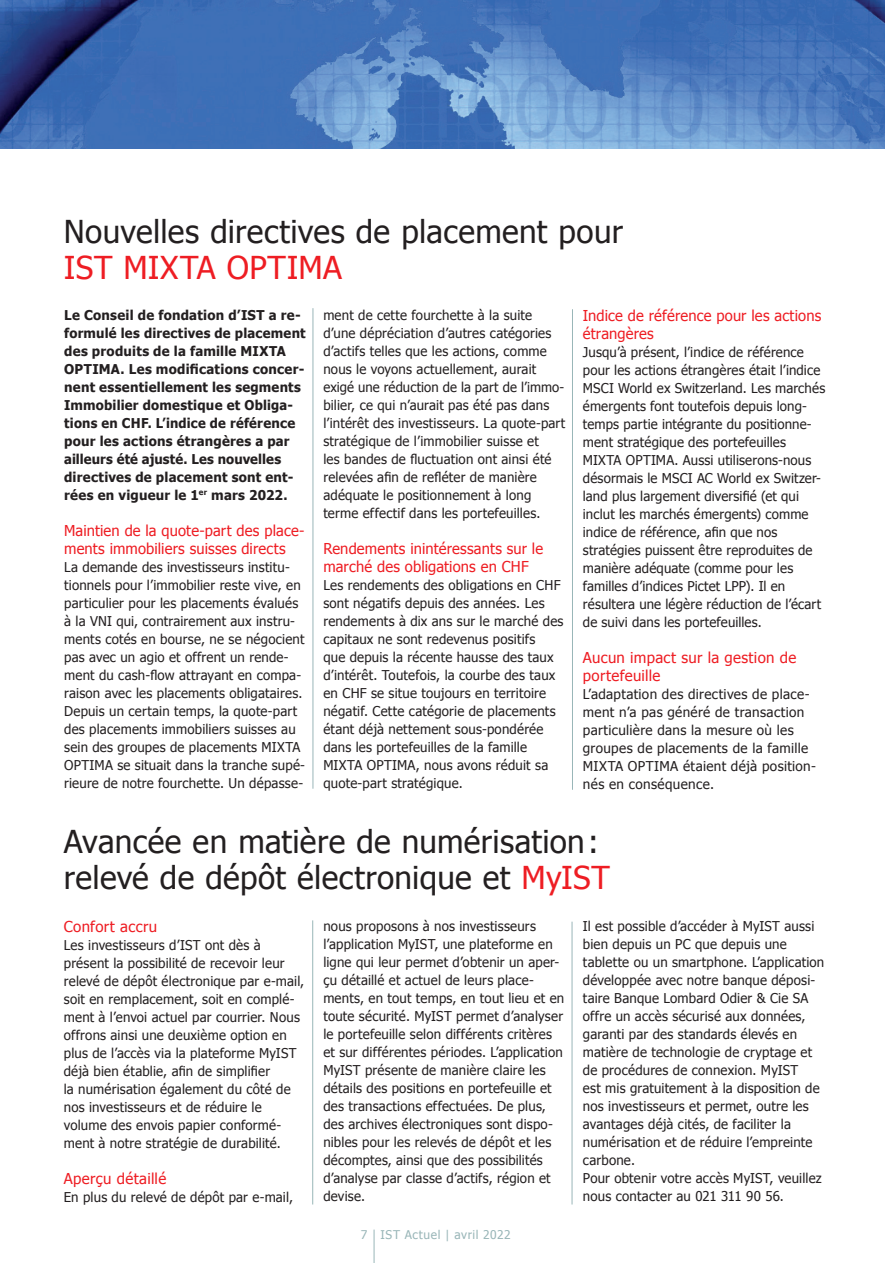
<style>
.page{position:relative;width:885px;height:1263px;background:#fff}
.page>*{position:absolute;margin:0;border:0;box-sizing:border-box;transform-origin:0 0}
.t1{font:31.5px/36px "Tahoma";letter-spacing:.01em;color:#231f20}
.t2{font:31.5px "Tahoma";letter-spacing:.015em;color:#ee1d23}
.t3{font:15px/18px "Tahoma";letter-spacing:.01em;color:#ee1d23}
.t4{font:13.5px/18px "Tahoma";letter-spacing:.015em;color:#231f20}
.t5{font:700 13.5px/18px "Tahoma";letter-spacing:.015em;color:#231f20}
.t6{font:12px "Tahoma";letter-spacing:.045em;color:#99b6b8}
.s1{color:#ee1d23}
</style>
<div class="page">
<hr style="left:312px;top:920px;width:1px;height:284px;background:#99b6b8">
<hr style="left:571px;top:922px;width:1px;height:282px;background:#99b6b8">
<img style="left:0;top:0;width:884px;height:149px">
<hr style="left:374px;top:1229px;width:1px;height:34px;background:#99b6b8">
<hr style="left:312px;top:308px;width:1px;height:481px;background:#99b6b8">
<hr style="left:572px;top:309px;width:1px;height:481px;background:#99b6b8">
<h1 class="t1" style="left:64px;top:212px;width:560px">Nouvelles directives de placement pour</h1>
<h1 class="t2" style="left:64px;top:246px;width:280px">IST MIXTA OPTIMA</h1>
<p class="t4" style="left:323px;top:305px;width:243px">ment de cette fourchette à la suite d’une dépréciation d’autres catégories d’actifs telles que les actions, comme nous le voyons actuellement, aurait exigé une réduction de la part de l’immo&shy;bilier, ce qui n’aurait pas été pas dans l’intérêt des investisseurs. La quote-part stratégique de l’immobilier suisse et<br>les bandes de fluctuation ont ainsi été relevées afin de refléter de manière adéquate le positionnement à long terme effectif dans les portefeuilles.</p>
<p class="t3" style="left:323px;top:538px;width:221px">Rendements inintéressants sur le marché des obligations en CHF</p>
<p class="t4" style="left:323px;top:575px;width:242px">Les rendements des obligations en CHF sont négatifs depuis des années. Les rendements à dix ans sur le marché des capitaux ne sont redevenus positifs<br>que depuis la récente hausse des taux d’intérêt. Toutefois, la courbe des taux en CHF se situe toujours en territoire négatif. Cette catégorie de placements étant déjà nettement sous-pondérée dans les portefeuilles de la famille MIXTA OPTIMA, nous avons réduit sa quote-part stratégique.</p>
<p class="t3" style="left:583px;top:306px;width:240px">Indice de référence pour les actions étrangères</p>
<p class="t4" style="left:583px;top:342px;width:244px">Jusqu’à présent, l’indice de référence pour les actions étrangères était l’indice MSCI World ex Switzerland. Les marchés émergents font toutefois depuis long&shy;temps partie intégrante du positionne&shy;ment stratégique des portefeuilles MIXTA OPTIMA. Aussi utiliserons-nous désormais le MSCI AC World ex Switzer&shy;land plus largement diversifié (et qui inclut les marchés émergents) comme indice de référence, afin que nos stratégies puissent être reproduites de manière adéquate (comme pour les familles d’indices Pictet LPP). Il en résultera une légère réduction de l’écart de suivi dans les portefeuilles.</p>
<p class="t3" style="left:583px;top:648px;width:215px">Aucun impact sur la gestion de portefeuille</p>
<p class="t4" style="left:583px;top:684px;width:234px">L’adaptation des directives de place&shy;ment n’a pas généré de transaction particulière dans la mesure où les groupes de placements de la famille MIXTA OPTIMA étaient déjà position&shy;nés en conséquence.</p>
<p class="t5" style="left:64px;top:305px;width:243px">Le Conseil de fondation d’IST a re&shy;formulé les directives de placement des produits de la famille MIXTA OPTIMA. Les modifications concer&shy;nent essentiellement les segments Immobilier domestique et Obliga&shy;tions en CHF. L’indice de référence pour les actions étrangères a par ailleurs été ajusté. Les nouvelles directives de placement sont ent&shy;rées en vigueur le 1<sup>er</sup> mars 2022.</p>
<p class="t3" style="left:64px;top:520px;width:242px">Maintien de la quote-part des place&shy;ments immobiliers suisses directs</p>
<p class="t4" style="left:64px;top:557px;width:242px">La demande des investisseurs institu&shy;tionnels pour l’immobilier reste vive, en particulier pour les placements évalués à la VNI qui, contrairement aux instru&shy;ments cotés en bourse, ne se négocient pas avec un agio et offrent un rende&shy;ment du cash-flow attrayant en compa&shy;raison avec les placements obligataires.<br>Depuis un certain temps, la quote-part des placements immobiliers suisses au sein des groupes de placements MIXTA OPTIMA se situait dans la tranche supé&shy;rieure de notre fourchette. Un dépasse-</p>
<h1 class="t1" style="left:64px;top:822px;width:547px">Avancée en matière de numérisation: relevé de dépôt électronique et <span class="s1">MyIST</span></h1>
<p class="t4" style="left:583px;top:916px;width:243px">Il est possible d’accéder à MyIST aussi bien depuis un PC que depuis une tablette ou un smartphone. L’application développée avec notre banque déposi&shy;taire Banque Lombard Odier &amp; Cie SA offre un accès sécurisé aux données, garanti par des standards élevés en matière de technologie de cryptage et de procédures de connexion. MyIST<br>est mis gratuitement à la disposition de nos investisseurs et permet, outre les avantages déjà cités, de faciliter la numérisation et de réduire l’empreinte carbone.<br>Pour obtenir votre accès MyIST, veuillez nous contacter au 021 311 90 56.</p>
<p class="t6" style="left:361px;top:1227px;width:151px">7 IST Actuel | avril 2022</p>
<p class="t4" style="left:323px;top:916px;width:242px">nous proposons à nos investisseurs l’application MyIST, une plateforme en ligne qui leur permet d’obtenir un aper&shy;çu détaillé et actuel de leurs place&shy;ments, en tout temps, en tout lieu et en toute sécurité. MyIST permet d’analyser le portefeuille selon différents critères et sur différentes périodes. L’application MyIST présente de manière claire les détails des positions en portefeuille et des transactions effectuées. De plus, des archives électroniques sont dispo&shy;nibles pour les relevés de dépôt et les décomptes, ainsi que des possibilités dʼanalyse par classe d’actifs, région et devise.</p>
<p class="t3" style="left:64px;top:917px;width:95px">Confort accru</p>
<p class="t4" style="left:64px;top:935px;width:242px">Les investisseurs d’IST ont dès à présent la possibilité de recevoir leur relevé de dépôt électronique par e-mail, soit en remplacement, soit en complé&shy;ment à l’envoi actuel par courrier. Nous offrons ainsi une deuxième option en plus de l’accès via la plateforme MyIST déjà bien établie, afin de simplifier<br>la numérisation également du côté de nos investisseurs et de réduire le volume des envois papier conformé&shy;ment à notre stratégie de durabilité.</p>
<p class="t3" style="left:64px;top:1169px;width:104px">Aperçu détaillé</p>
<p class="t4" style="left:64px;top:1187px;width:231px">En plus du relevé de dépôt par e-mail,</p>
</div>
